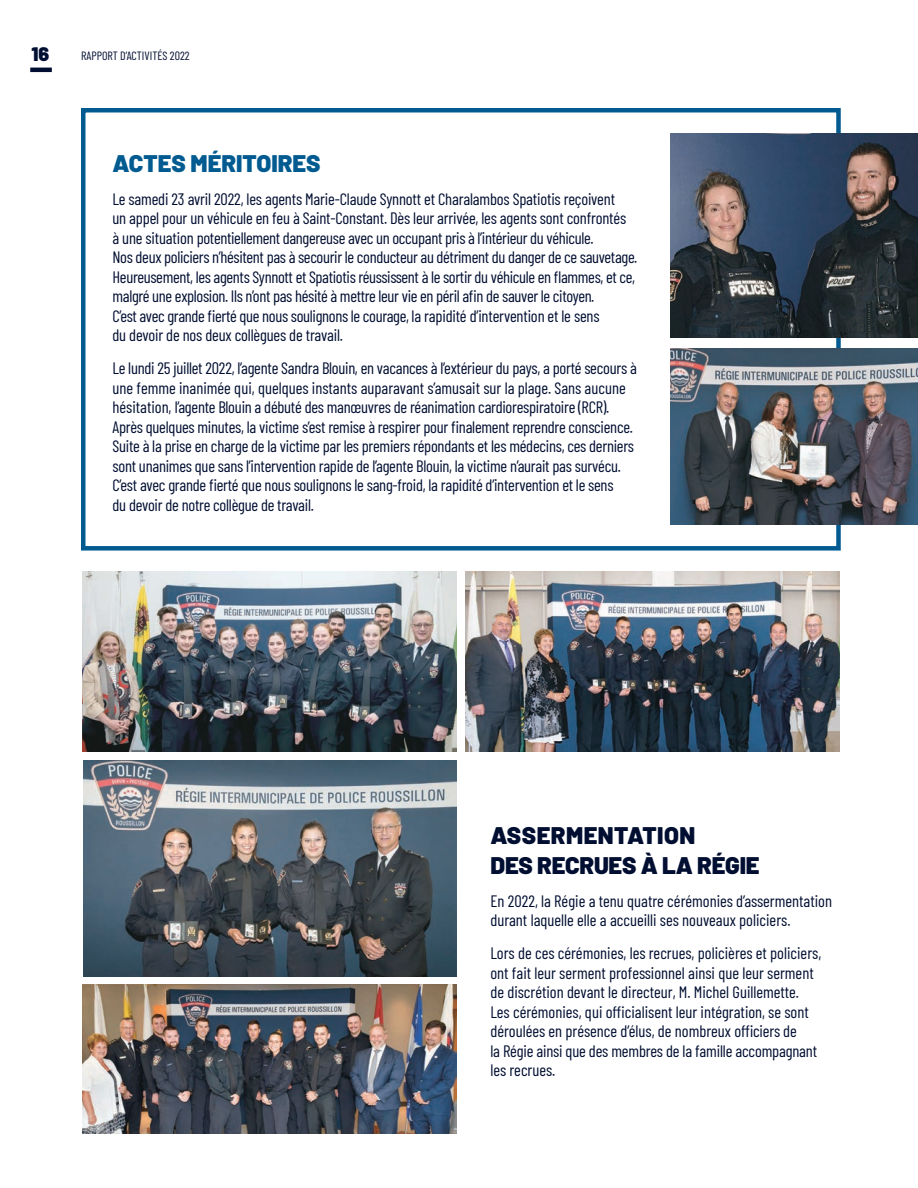
<style>
.page{position:relative;width:918px;height:1188px;background:#fff}
.page>*{position:absolute;margin:0;border:0;box-sizing:border-box;transform-origin:0 0}
.t1{font:900 24px/30px "Barlow";letter-spacing:-.01em;color:#000e31}
.t2{font:900 24px "Barlow";color:#015b91}
.t3{font:900 19.5px "Barlow";color:#000e31}
.t4{font:16.5px/19.5px "Barlow Condensed";letter-spacing:-.015em;color:#000e31}
.t5{font:12px "Barlow Condensed";color:#000e31}
</style>
<div class="page">
<hr style="left:30px;top:68px;width:22px;height:4px;background:#000e31">
<div style="left:81px;top:108px;width:760px;height:443px;border:4px solid #015b91"></div>
<img style="left:670px;top:134px;width:248px;height:203px">
<img style="left:670px;top:349px;width:248px;height:176px">
<img style="left:82px;top:571px;width:375px;height:181px">
<img style="left:465px;top:571px;width:374px;height:181px">
<img style="left:83px;top:761px;width:374px;height:215px">
<img style="left:82px;top:985px;width:375px;height:149px">
<p class="t3" style="left:32px;top:39px;width:19px">16</p>
<p class="t5" style="left:81px;top:47px;width:110px">RAPPORT D’ACTIVITÉS 2022</p>
<h1 class="t2" style="left:112px;top:145px;width:210px">ACTES MÉRITOIRES</h1>
<p class="t4" style="left:112px;top:188px;width:526px">Le samedi 23 avril 2022, les agents Marie-Claude Synnott et Charalambos Spatiotis reçoivent<br>un appel pour un véhicule en feu à Saint-Constant. Dès leur arrivée, les agents sont confrontés<br>à une situation potentiellement dangereuse avec un occupant pris à l’intérieur du véhicule.<br>Nos deux policiers n’hésitent pas à secourir le conducteur au détriment du danger de ce sauvetage.<br>Heureusement, les agents Synnott et Spatiotis réussissent à le sortir du véhicule en flammes, et ce, malgré une explosion. Ils n’ont pas hésité à mettre leur vie en péril afin de sauver le citoyen.<br>C’est avec grande fierté que nous soulignons le courage, la rapidité d’intervention et le sens<br>du devoir de nos deux collègues de travail.</p>
<p class="t4" style="left:112px;top:357px;width:526px">Le lundi 25 juillet 2022, l’agente Sandra Blouin, en vacances à l’extérieur du pays, a porté secours à une femme inanimée qui, quelques instants auparavant s’amusait sur la plage. Sans aucune hésitation, l’agente Blouin a débuté des manœuvres de réanimation cardiorespiratoire (RCR).<br>Après quelques minutes, la victime s’est remise à respirer pour finalement reprendre conscience.<br>Suite à la prise en charge de la victime par les premiers répondants et les médecins, ces derniers sont unanimes que sans l’intervention rapide de l’agente Blouin, la victime n’aurait pas survécu.<br>C’est avec grande fierté que nous soulignons le sang-froid, la rapidité d’intervention et le sens<br>du devoir de notre collègue de travail.</p>
<h1 class="t1" style="left:490px;top:818px;width:271px">ASSERMENTATION<br>DES RECRUES À LA RÉGIE</h1>
<p class="t4" style="left:490px;top:890px;width:343px">En 2022, la Régie a tenu quatre cérémonies d’assermentation durant laquelle elle a accueilli ses nouveaux policiers.</p>
<p class="t4" style="left:490px;top:942px;width:332px">Lors de ces cérémonies, les recrues, policières et policiers, ont fait leur serment professionnel ainsi que leur serment de discrétion devant le directeur, M. Michel Guillemette.<br>Les cérémonies, qui officialisent leur intégration, se sont déroulées en présence d’élus, de nombreux officiers de<br>la Régie ainsi que des membres de la famille accompagnant les recrues.</p>
</div>
